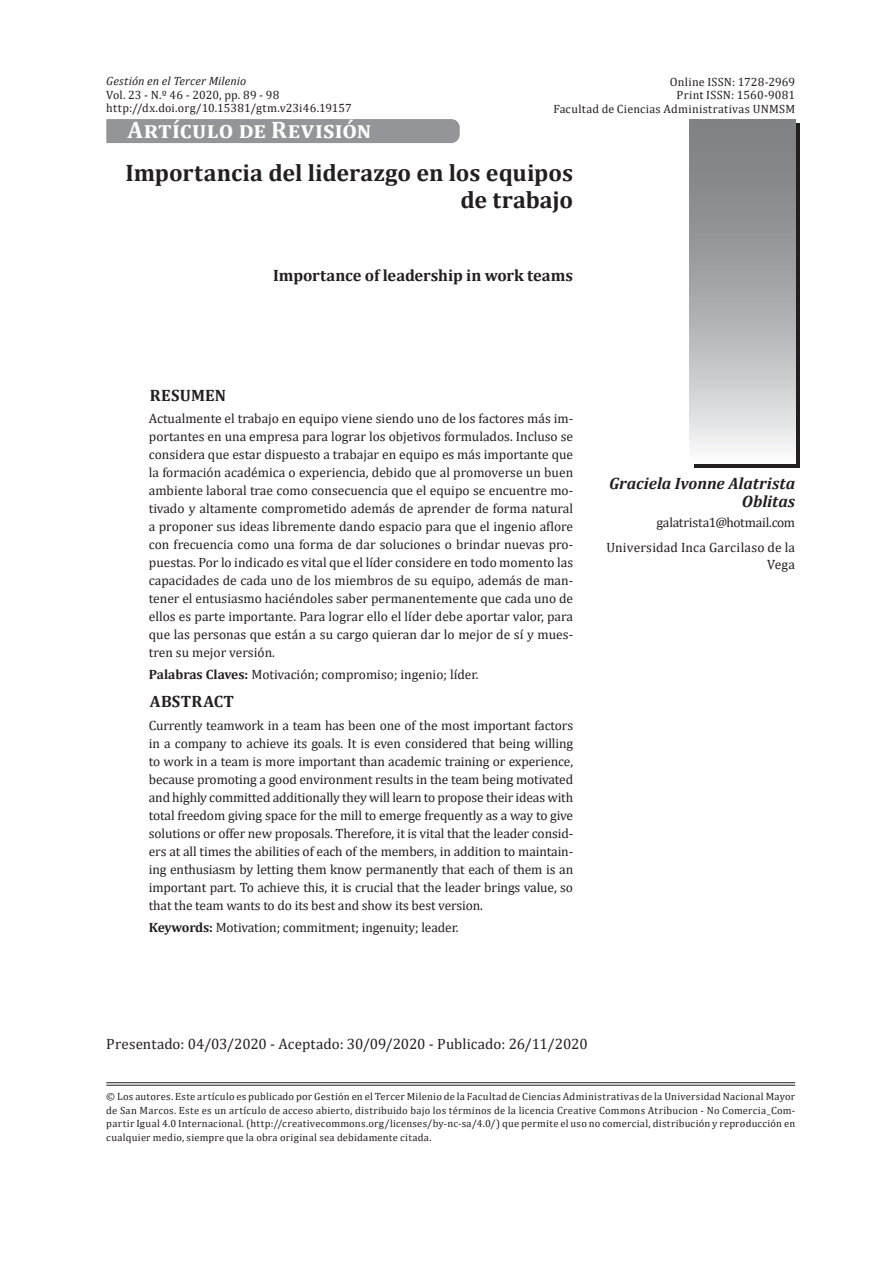
<style>
.page{position:relative;width:893px;height:1263px;background:#fff}
.page>*{position:absolute;margin:0;border:0;box-sizing:border-box;transform-origin:0 0}
.t1{font:700 24px/27px "Cambria";letter-spacing:-.005em;color:#231f20;text-align:right}
.t2{font:700 24px "Cambria";letter-spacing:.01em;color:#fff}
.t3{font:700 16.5px "Cambria";color:#231f20}
.t4{font:italic 700 16.5px/18px "Cambria";color:#231f20;text-align:right}
.t5{font:700 16.5px "Cambria";letter-spacing:.02em;color:#231f20}
.t6{font:15px "Cambria";color:#231f20}
.t7{font:13.5px/18px "Cambria";letter-spacing:-.01em;color:#231f20;text-align:justify}
.t8{font:12px/13.5px "Cambria";letter-spacing:.015em;color:#231f20;text-align:right}
.t9{font:italic 12px "Cambria";letter-spacing:.01em;color:#231f20}
.t10{font:10.5px/13.5px "Cambria";letter-spacing:.02em;color:#231f20;text-align:justify}
.s1{font-weight:700}
</style>
<div class="page">
<svg style="left:694px;top:123px;width:105px;height:345px;background:#484546"></svg>
<hr style="left:106px;top:1082px;width:689px;height:1px;background:#231f20">
<hr style="left:106px;top:1085px;width:689px;height:1px;background:#231f20">
<svg style="left:690px;top:119px;width:105px;height:344px;background:#adaeb1"></svg>
<div style="left:106px;top:119px;width:354px;height:24px;background:#939598"></div>
<p class="t9" style="left:106px;top:72px;width:142px">Gestión en el Tercer Milenio</p>
<p class="t8" style="left:106px;top:88px;width:175px">Vol. 23 - N.º 46 - 2020, pp. 89 - 98</p>
<p class="t8" style="left:106px;top:101px;width:247px">http://dx.doi.org/10.15381/gtm.v23i46.19157</p>
<p class="t8" style="left:553px;top:75px;width:243px">Online ISSN: 1728-2969<br>Print ISSN: 1560-9081<br>Facultad de Ciencias Administrativas UNMSM</p>
<h1 class="t2" style="left:128px;top:113px;width:245px">Artículo de Revisión</h1>
<h1 class="t1" style="left:125px;top:158px;width:449px">Importancia del liderazgo en los equipos de trabajo</h1>
<p class="t3" style="left:273px;top:264px;width:301px">Importance of leadership in work teams</p>
<p class="t3" style="left:150px;top:383px;width:78px">RESUMEN</p>
<p class="t7" style="left:149px;top:409px;width:426px">Actualmente el trabajo en equipo viene siendo uno de los factores más im&shy;portantes en una empresa para lograr los objetivos formulados. Incluso se considera que estar dispuesto a trabajar en equipo es más importante que la formación académica o experiencia, debido que al promoverse un buen ambiente laboral trae como consecuencia que el equipo se encuentre mo&shy;tivado y altamente comprometido además de aprender de forma natural a proponer sus ideas libremente dando espacio para que el ingenio aflore con frecuencia como una forma de dar soluciones o brindar nuevas pro&shy;puestas. Por lo indicado es vital que el líder considere en todo momento las capacidades de cada uno de los miembros de su equipo, además de man&shy;tener el entusiasmo haciéndoles saber permanentemente que cada uno de ellos es parte importante. Para lograr ello el líder debe aportar valor, para que las personas que están a su cargo quieran dar lo mejor de sí y mues&shy;tren su mejor versión.</p>
<p class="t7" style="left:149px;top:665px;width:331px"><span class="s1">Palabras Claves:</span> Motivación; compromiso; ingenio; líder.</p>
<p class="t5" style="left:150px;top:690px;width:86px">ABSTRACT</p>
<p class="t7" style="left:149px;top:716px;width:426px">Currently teamwork in a team has been one of the most important factors in a company to achieve its goals. It is even considered that being willing to work in a team is more important than academic training or experience, because promoting a good environment results in the team being motivated and highly committed additionally they will learn to propose their ideas with total freedom giving space for the mill to emerge frequently as a way to give solutions or offer new proposals. Therefore, it is vital that the leader consid&shy;ers at all times the abilities of each of the members, in addition to maintain&shy;ing enthusiasm by letting them know permanently that each of them is an important part. To achieve this, it is crucial that the leader brings value, so that the team wants to do its best and show its best version.</p>
<p class="t7" style="left:149px;top:918px;width:311px"><span class="s1">Keywords:</span> Motivation; commitment; ingenuity; leader.</p>
<p class="t4" style="left:609px;top:473px;width:188px">Graciela Ivonne Alatrista<br>Oblitas</p>
<p class="t7" style="left:606px;top:510px;width:190px;line-height:25px;text-align:right">galatrista1@hotmail.com<br>Universidad Inca Garcilaso de la</p>
<p class="t7" style="left:767px;top:555px;width:30px">Vega</p>
<p class="t6" style="left:106px;top:1035px;width:483px">Presentado: 04/03/2020 - Aceptado: 30/09/2020 - Publicado: 26/11/2020</p>
<p class="t10" style="left:106px;top:1090px;width:690px">© Los autores. Este artículo es publicado por Gestión en el Tercer Milenio de la Facultad de Ciencias Administrativas de la Universidad Nacional Mayor de San Marcos. Este es un artículo de acceso abierto, distribuido bajo los términos de la licencia Creative Commons Atribucion - No Comercia_Com&shy;partir Igual 4.0 Internacional. (http://creativecommons.org/licenses/by-nc-sa/4.0/) que permite el uso no comercial, distribución y reproducción en cualquier medio, siempre que la obra original sea debidamente citada.</p>
</div>
